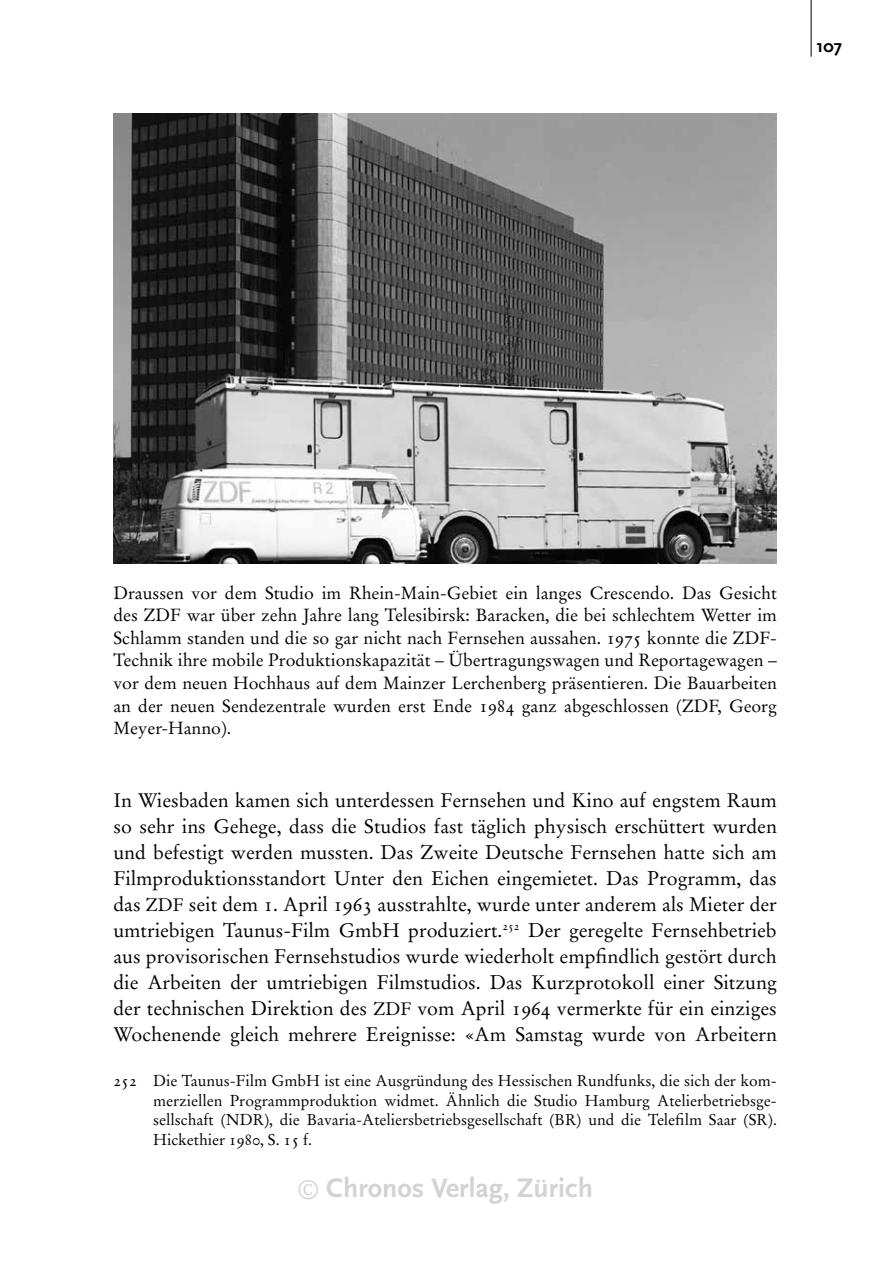
<style>
.page{position:relative;width:879px;height:1276px;background:#fff}
.page>*{position:absolute;margin:0;border:0;box-sizing:border-box;transform-origin:0 0}
.t1{font:700 28px "Scala Sans";color:#d3d3d2}
.t2{font:19.6px/26px "Stempel Garamond Roman Os F";color:#000;text-align:justify}
.t3{font:700 18px "Scala Sans";color:#000}
.t4{font:17.6px/22.6px "Stempel Garamond Roman Os F";color:#000;text-align:justify}
.t5{font:15.6px/19.6px "Stempel Garamond Roman Os F";color:#000;text-align:justify}
.s1{font-size:18px}
.s2{font-family:"Collis";font-weight:400}
</style>
<div class="page">
<hr style="left:811px;top:0;width:1px;height:57px;background:#000">
<img style="left:113px;top:113px;width:664px;height:450px">
<p class="t3" style="left:816px;top:37px;width:27px">107</p>
<p class="t4" style="left:113px;top:581px;width:665px">Draussen vor dem Studio im Rhein-Main-Gebiet ein langes Crescendo. Das Gesicht des ZDF war über zehn Jahre lang Telesibirsk: Baracken, die bei schlechtem Wetter im Schlamm standen und die so gar nicht nach Fernsehen aussahen. 1975 konnte die ZDF-Technik ihre mobile Produktionskapazität – Übertragungswagen und Reportagewagen – vor dem neuen Hochhaus auf dem Mainzer Lerchenberg präsentieren. Die Bauarbeiten an der neuen Sendezentrale wurden erst Ende 1984 ganz abgeschlossen (ZDF, Georg Meyer-Hanno).</p>
<p class="t2" style="left:113px;top:787px;width:665px">In Wiesbaden kamen sich unterdessen Fernsehen und Kino auf engstem Raum so sehr ins Gehege, dass die Studios fast täglich physisch erschüttert wurden und befestigt werden mussten. Das Zweite Deutsche Fernsehen hatte sich am Filmproduktionsstandort Unter den Eichen eingemietet. Das Programm, das das <span class="s1">ZDF</span> seit dem 1. April 1963 ausstrahlte, wurde unter anderem als Mieter der umtriebigen Taunus-Film GmbH produziert.<sup>252</sup> Der geregelte Fernsehbetrieb aus provisorischen Fernsehstudios wurde wiederholt empfindlich gestört durch die Arbeiten der umtriebigen Filmstudios. Das Kurzprotokoll einer Sitzung der technischen Direktion des <span class="s1">ZDF</span> vom April 1964 vermerkte für ein einziges Wochenende gleich mehrere Ereignisse: «Am Samstag wurde von Arbeitern</p>
<p class="t5" style="left:153px;top:1071px;width:625px;text-indent:-40px">252 Die Taunus-Film GmbH ist eine Ausgründung des Hessischen Rundfunks, die sich der kom&shy;merziellen Programmproduktion widmet. Ähnlich die Studio Hamburg Atelierbetriebsge&shy;sellschaft (NDR), die Bavaria-Ateliersbetriebsgesellschaft (BR) und die Telefilm Saar (SR).<br>Hickethier 1980, S. 15 f.</p>
<h1 class="t1" style="left:297px;top:1172px;width:297px"><span class="s2">©</span> Chronos Verlag, Zürich</h1>
</div>
